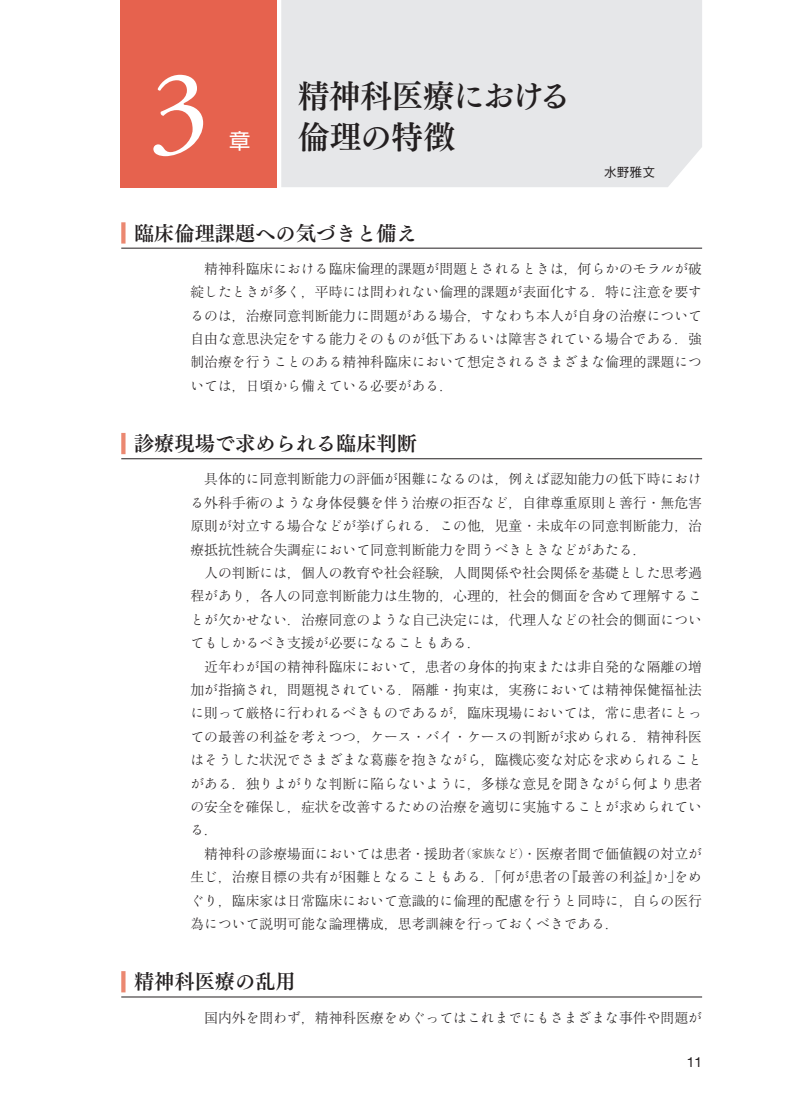
<style>
.page{position:relative;width:800px;height:1119px;background:#fff}
.page>*{position:absolute;margin:0;border:0;box-sizing:border-box;transform-origin:0 0}
.t1{font:117px "Adobe Garamond Pro";color:#fff;scale:1.05 1}
.t2{font:31.95px/40.3px "Tsuku Min Pr 6 B";letter-spacing:-.025em;color:#231f20}
.t3{font:21.3px "Shin Go Pr 6";color:#fff}
.t4{font:20.25px "Tsuku Min Pr 6 B";color:#231f20}
.t5{font:300 13.8px/23.4px "Ryumin Pr 6";color:#231f20}
.t6{font:13.8px/23.4px "Ryumin Std Light KO";color:#231f20;text-align:justify}
.t7{font:13.8px "Helvetica Neue LT Std";color:#231f20}
.t8{font:500 12.75px "Gothic BBB Pr 6";color:#231f20}
.s1{font-family:"Ryumin Pr 6";font-weight:300}
.s2{font-family:"Ryumin Std Light KO";font-weight:400}
.s3{font-size:11.7px}
.s4{font-family:"Ryumin Std Light KO";font-weight:400;font-size:11.7px}
</style>
<div class="page">
<svg style="left:121px;top:222px;width:4px;height:21px"></svg>
<hr style="left:121px;top:248px;width:581px;height:1px;background:#231f20">
<svg style="left:121px;top:433px;width:4px;height:21px"></svg>
<hr style="left:121px;top:458px;width:581px;height:1px;background:#231f20">
<svg style="left:121px;top:971px;width:4px;height:21px"></svg>
<hr style="left:121px;top:996px;width:581px;height:1px;background:#231f20">
<div style="left:120px;top:0;width:157px;height:187px;background:#e6624e"></div>
<div style="left:281px;top:0;width:421px;height:187px;background:#e6e7e9"></div>
<h1 class="t1" style="left:148px;top:42px;width:60px">3</h1>
<h3 class="t3" style="left:229px;top:123px;width:23px">章</h3>
<h2 class="t2" style="left:298px;top:74px;width:274px">精神科医療における倫理の特徴</h2>
<p class="t8" style="left:604px;top:162px;width:53px">水野雅文</p>
<h3 class="t4" style="left:134px;top:215px;width:284px">臨床倫理課題への気づきと備え</h3>
<p class="t6" style="left:190px;top:256px;width:513px"><span class="s1">　精神科臨床</span>における<span class="s1">臨床倫理的課題</span>が<span class="s1">問題</span>とされるときは<span class="s1">，何</span>らかのモラルが<span class="s1">破</span></p>
<p class="t5" style="left:190px;top:279px;width:513px">綻<span class="s2">したときが</span>多<span class="s2">く</span>，平時<span class="s2">には</span>問<span class="s2">われない</span>倫理的課題<span class="s2">が</span>表面化<span class="s2">する</span>．特<span class="s2">に</span>注意<span class="s2">を</span>要<span class="s2">するのは</span>，治療同意判断能力<span class="s2">に</span>問題<span class="s2">がある</span>場合，<span class="s2">すなわち</span>本人<span class="s2">が</span>自身<span class="s2">の</span>治療<span class="s2">について</span></p>
<p class="t6" style="left:190px;top:326px;width:513px"><span class="s1">自由</span>な<span class="s1">意思決定</span>をする<span class="s1">能力</span>そのものが<span class="s1">低下</span>あるいは<span class="s1">障害</span>されている<span class="s1">場合</span>である<span class="s1">．強制治療</span>を<span class="s1">行</span>うことのある<span class="s1">精神科臨床</span>において<span class="s1">想定</span>されるさまざまな<span class="s1">倫理的課題</span>については<span class="s1">，日頃</span>から<span class="s1">備</span>えている<span class="s1">必要</span>がある<span class="s1">．</span></p>
<h3 class="t4" style="left:134px;top:425px;width:284px">診療現場で求められる臨床判断</h3>
<p class="t5" style="left:190px;top:466px;width:513px">　具体的<span class="s2">に</span>同意判断能力<span class="s2">の</span>評価<span class="s2">が</span>困難<span class="s2">になるのは</span>，例<span class="s2">えば</span>認知能力<span class="s2">の</span>低下時<span class="s2">における</span>外科手術<span class="s2">のような</span>身体侵襲<span class="s2">を</span>伴<span class="s2">う</span>治療<span class="s2">の</span>拒否<span class="s2">など</span>，自律尊重原則<span class="s2">と</span>善行・無危害原則<span class="s2">が</span>対立<span class="s2">する</span>場合<span class="s2">などが</span>挙<span class="s2">げられる</span>．<span class="s2">この</span>他，児童・未成年<span class="s2">の</span>同意判断能力，治療抵抗性統合失調症<span class="s2">において</span>同意判断能力<span class="s2">を</span>問<span class="s2">うべきときなどがあたる</span>．<br>　人<span class="s2">の</span>判断<span class="s2">には</span>，個人<span class="s2">の</span>教育<span class="s2">や</span>社会経験，人間関係<span class="s2">や</span>社会関係<span class="s2">を</span>基礎<span class="s2">とした</span>思考過程<span class="s2">があり</span>，各人<span class="s2">の</span>同意判断能力<span class="s2">は</span>生物的，心理的，社会的側面<span class="s2">を</span>含<span class="s2">めて</span>理解<span class="s2">することが</span>欠<span class="s2">かせない</span>．治療同意<span class="s2">のような</span>自己決定<span class="s2">には</span>，代理人<span class="s2">などの</span>社会的側面<span class="s2">につい</span></p>
<p class="t6" style="left:190px;top:630px;width:292px">てもしかるべき<span class="s1">支援</span>が<span class="s1">必要</span>になることもある<span class="s1">．</span></p>
<p class="t5" style="left:190px;top:654px;width:513px">　近年<span class="s2">わが</span>国<span class="s2">の</span>精神科臨床<span class="s2">において</span>，患者<span class="s2">の</span>身体的拘束<span class="s2">または</span>非自発的<span class="s2">な</span>隔離<span class="s2">の</span>増加<span class="s2">が</span>指摘<span class="s2">され</span>，問題視<span class="s2">されている</span>．隔離・拘束<span class="s2">は</span>，実務<span class="s2">においては</span>精神保健福祉法</p>
<p class="t6" style="left:190px;top:700px;width:513px">に<span class="s1">則</span>って<span class="s1">厳格</span>に<span class="s1">行</span>われるべきものであるが<span class="s1">，臨床現場</span>においては<span class="s1">，常</span>に<span class="s1">患者</span>にとっての<span class="s1">最善</span>の<span class="s1">利益</span>を<span class="s1">考</span>えつつ<span class="s1">，</span>ケース<span class="s1">・</span>バイ<span class="s1">・</span>ケースの<span class="s1">判断</span>が<span class="s1">求</span>められる<span class="s1">．精神科医</span>はそうした<span class="s1">状況</span>でさまざまな<span class="s1">葛藤</span>を<span class="s1">抱</span>きながら<span class="s1">，臨機応変</span>な<span class="s1">対応</span>を<span class="s1">求</span>められることがある<span class="s1">．独</span>りよがりな<span class="s1">判断</span>に<span class="s1">陥</span>らないように<span class="s1">，多様</span>な<span class="s1">意見</span>を<span class="s1">聞</span>きながら<span class="s1">何</span>より<span class="s1">患者</span>の<span class="s1">安全</span>を<span class="s1">確保</span>し<span class="s1">，症状</span>を<span class="s1">改善</span>するための<span class="s1">治療</span>を<span class="s1">適切</span>に<span class="s1">実施</span>することが<span class="s1">求</span>められている<span class="s1">．</span></p>
<p class="t5" style="left:190px;top:841px;width:513px;text-align:justify">　精神科<span class="s2">の</span>診療場面<span class="s2">においては</span>患者・援助者<span class="s3">（家族</span><span class="s4">など</span><span class="s3">）</span>・医療者間<span class="s2">で</span>価値観<span class="s2">の</span>対立<span class="s2">が</span>生<span class="s2">じ</span>，治療目標<span class="s2">の</span>共有<span class="s2">が</span>困難<span class="s2">となることもある</span>．「何<span class="s2">が</span>患者<span class="s2">の</span>『最善<span class="s2">の</span>利益』<span class="s2">か</span>」<span class="s2">をめぐり</span>，臨床家<span class="s2">は</span>日常臨床<span class="s2">において</span>意識的<span class="s2">に</span>倫理的配慮<span class="s2">を</span>行<span class="s2">うと</span>同時<span class="s2">に</span>，自<span class="s2">らの</span>医行為<span class="s2">について</span>説明可能<span class="s2">な</span>論理構成，思考訓練<span class="s2">を</span>行<span class="s2">っておくべきである</span>．</p>
<h3 class="t4" style="left:134px;top:963px;width:163px">精神科医療の乱用</h3>
<p class="t6" style="left:190px;top:1004px;width:513px"><span class="s1">　国内外</span>を<span class="s1">問</span>わず<span class="s1">，精神科医療</span>をめぐってはこれまでにもさまざまな<span class="s1">事件</span>や<span class="s1">問題</span>が</p>
<p class="t7" style="left:686px;top:1053px;width:17px">11</p>
</div>
